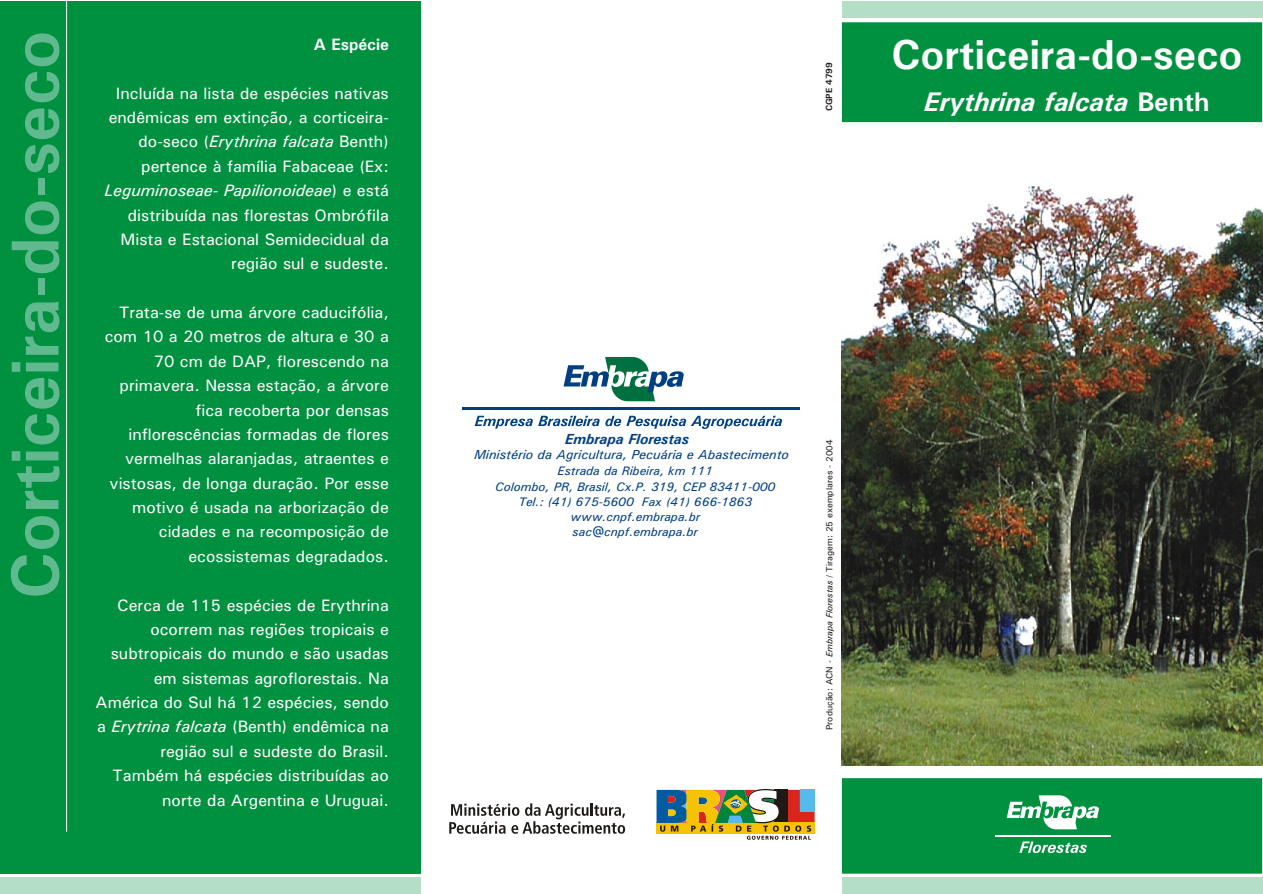
<style>
.page{position:relative;width:1263px;height:894px;background:#fff}
.page>*{position:absolute;margin:0;border:0;box-sizing:border-box;transform-origin:0 0}
.t1{font:700 67.95px "Univers";color:#61ba8f}
.t2{font:700 42px "Univers";color:#fff}
.t3{font:italic 700 27px "Univers";color:#fff}
.t4{font:16.5px/24.3px "Univers";color:#fff;text-align:right}
.t5{font:700 16.5px "Univers";color:#fff}
.t6{font:italic 700 14.7px "Univers";color:#004082}
.t7{font:italic 13.05px "Univers";color:#004082}
.t8{font:italic 12.3px/15.1px "Univers";color:#004082;text-align:center}
.t9{font:9px "Univers";color:#1f1a17}
.t10{font:700 9px "Univers";color:#1f1a17}
.s1{font-style:italic}
.s2{font-style:normal}
</style>
<div class="page">
<img style="left:842px;top:186px;width:421px;height:580px">
<div style="left:842px;top:878px;width:421px;height:16px;background:#b5dec7"></div>
<svg style="left:449px;top:803px;width:176px;height:31px"></svg>
<svg style="left:657px;top:789px;width:158px;height:51px"></svg>
<div style="left:842px;top:22px;width:420px;height:100px;background:#009140"></div>
<div style="left:842px;top:1px;width:421px;height:17px;background:#b5dec7"></div>
<div style="left:0;top:1px;width:421px;height:873px;background:#009140"></div>
<svg style="left:842px;top:778px;width:420px;height:96px;background:#0c9649"></svg>
<hr style="left:66px;top:1px;width:1px;height:831px;background:#fff">
<div style="left:0;top:878px;width:421px;height:16px;background:#b5dec7"></div>
<hr style="left:463px;top:408px;width:337px;height:2px;background:#004082">
<svg style="left:564px;top:357px;width:120px;height:44px"></svg>
<svg style="left:475px;top:416px;width:307px;height:13px"></svg>
<h1 class="t1" style="left:12px;top:600px;width:571px;rotate:-90deg">Corticeira-do-seco</h1>
<p class="t5" style="left:314px;top:39px;width:77px">A Espécie</p>
<p class="t4" style="left:104px;top:82px;width:286px">Incluída na lista de espécies nativas endêmicas em extinção, a corticeira&shy;do-seco (<span class="s1">Erythrina falcata</span> Benth) pertence à família Fabaceae (Ex:<br><span class="s1">Leguminoseae- Papilionoideae</span>) e está distribuída nas florestas Ombrófila Mista e Estacional Semidecidual da região sul e sudeste.</p>
<p class="t4" style="left:105px;top:302px;width:286px">Trata-se de uma árvore caducifólia, com 10 a 20 metros de altura e 30 a<br>70 cm de DAP, florescendo na primavera. Nessa estação, a árvore fica recoberta por densas inflorescências formadas de flores vermelhas alaranjadas, atraentes e vistosas, de longa duração. Por esse motivo é usada na arborização de cidades e na recomposição de ecossistemas degradados.</p>
<p class="t4" style="left:96px;top:594px;width:295px">Cerca de 115 espécies de Erythrina ocorrem nas regiões tropicais e subtropicais do mundo e são usadas em sistemas agroflorestais. Na América do Sul há 12 espécies, sendo a <span class="s1">Erytrina falcata</span> (Benth) endêmica na região sul e sudeste do Brasil.<br>Também há espécies distribuídas ao norte da Argentina e Uruguai.</p>
<p class="t10" style="left:826px;top:111px;width:50px;rotate:-90deg">CGPE 4799</p>
<h2 class="t2" style="left:891px;top:40px;width:353px">Corticeira-do-seco</h2>
<h3 class="t3" style="left:924px;top:92px;width:287px">Erythrina falcata <span class="s2">Benth</span></h3>
<p class="t6" style="left:565px;top:434px;width:126px">Embrapa Florestas</p>
<p class="t8" style="left:495px;top:465px;width:282px">Estrada da Ribeira, km 111<br>Colombo, PR, Brasil, Cx.P. 319, CEP 83411-000<br>Tel.: (41) 675-5600 Fax (41) 666-1863 www.cnpf.embrapa.br<br>sac@cnpf.embrapa.br</p>
<p class="t7" style="left:474px;top:450px;width:316px">Ministério da Agricultura, Pecuária e Abastecimento</p>
<p class="t9" style="left:826px;top:730px;width:292px;rotate:-90deg">Produção: ACN - <span class="s1">Embrapa Florestas</span> / Tiragem: 25 exemplares - 2004</p>
</div>
